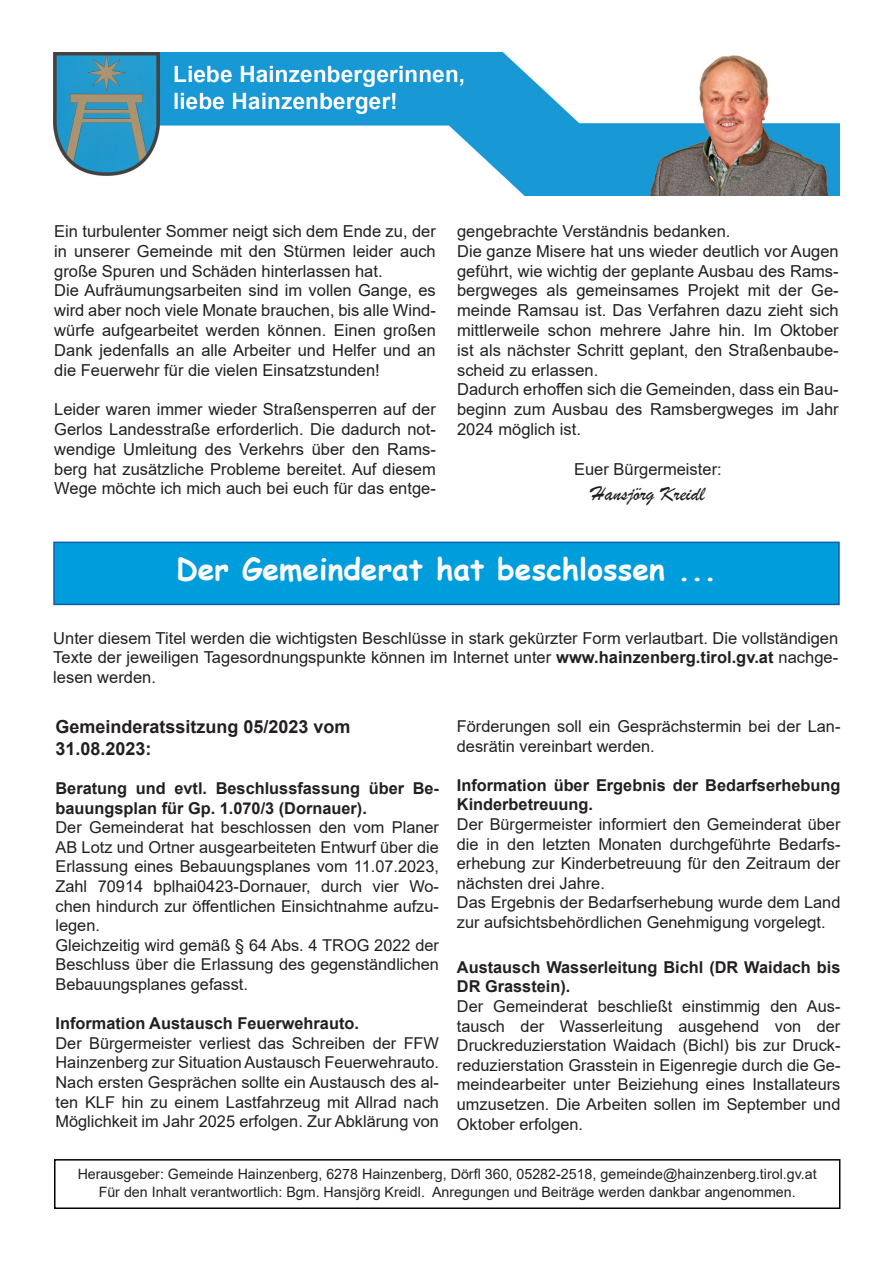
<style>
.page{position:relative;width:893px;height:1263px;background:#fff}
.page>*{position:absolute;margin:0;border:0;box-sizing:border-box;transform-origin:0 0}
.t1{font:700 30px "Comic Sans MS";color:#fffdff}
.t2{font:21px "Brush Script";color:#231f20}
.t3{font:700 18px/21.6px "Arial";color:#231f20}
.t4{font:16.5px/19.8px "Arial";color:#231f20;text-align:justify}
.t5{font:16.35px/19.6px "Arial";color:#231f20;text-align:justify}
.t6{font:700 16.35px/19.6px "Arial";color:#231f20}
.t7{font:14.25px "Arial";color:#231f20}
.s1{font-weight:700}
</style>
<div class="page">
<div style="left:54px;top:1159px;width:786px;height:50px;border:2px solid #000"></div>
<img style="left:53px;top:53px;width:787px;height:143px">
<div style="left:54px;top:542px;width:785px;height:62px;background:#009ddc"></div>
<div style="left:53px;top:542px;width:787px;height:63px;border:2px solid #105faa"></div>
<p class="t4" style="left:54px;top:221px;width:383px">Ein turbulenter Sommer neigt sich dem Ende zu, der in unserer Gemeinde mit den Stürmen leider auch große Spuren und Schäden hinterlassen hat.</p>
<p class="t4" style="left:54px;top:281px;width:383px">Die Aufräumungsarbeiten sind im vollen Gange, es wird aber noch viele Monate brauchen, bis alle Wind&shy;würfe aufgearbeitet werden können. Einen großen Dank jedenfalls an alle Arbeiter und Helfer und an die Feuerwehr für die vielen Einsatzstunden!</p>
<p class="t4" style="left:54px;top:399px;width:383px">Leider waren immer wieder Straßensperren auf der Gerlos Landesstraße erforderlich. Die dadurch not&shy;wendige Umleitung des Verkehrs über den Rams&shy;berg hat zusätzliche Probleme bereitet. Auf diesem Wege möchte ich mich auch bei euch für das entge-</p>
<p class="t4" style="left:457px;top:221px;width:275px">gengebrachte Verständnis bedanken.</p>
<p class="t4" style="left:457px;top:241px;width:383px">Die ganze Misere hat uns wieder deutlich vor Augen geführt, wie wichtig der geplante Ausbau des Rams&shy;bergweges als gemeinsames Projekt mit der Ge&shy;meinde Ramsau ist. Das Verfahren dazu zieht sich mittlerweile schon mehrere Jahre hin. Im Oktober ist als nächster Schritt geplant, den Straßenbaube&shy;scheid zu erlassen.</p>
<p class="t4" style="left:457px;top:380px;width:383px">Dadurch erhoffen sich die Gemeinden, dass ein Bau&shy;beginn zum Ausbau des Ramsbergweges im Jahr 2024 möglich ist.</p>
<p class="t4" style="left:574px;top:459px;width:149px">Euer Bürgermeister:</p>
<p class="t2" style="left:591px;top:481px;width:115px">Hansjörg Kreidl</p>
<p class="t1" style="left:176px;top:547px;width:542px">Der Gemeinderat hat beschlossen ...</p>
<p class="t4" style="left:53px;top:628px;width:786px">Unter diesem Titel werden die wichtigsten Beschlüsse in stark gekürzter Form verlautbart. Die vollständigen Texte der jeweiligen Tagesordnungspunkte können im Internet unter <span class="s1">www.hainzenberg.tirol.gv.at</span> nachge&shy;lesen werden.</p>
<p class="t3" style="left:56px;top:716px;width:297px">Gemeinderatssitzung 05/2023 vom<br>31.08.2023:</p>
<p class="t6" style="left:56px;top:778px;width:385px">Beratung und evtl. Beschlussfassung über Be&shy;bauungsplan für Gp. 1.070/3 (Dornauer).</p>
<p class="t5" style="left:56px;top:817px;width:385px">Der Gemeinderat hat beschlossen den vom Planer AB Lotz und Ortner ausgearbeiteten Entwurf über die Erlassung eines Bebauungsplanes vom 11.07.2023, Zahl 70914 bplhai0423-Dornauer, durch vier Wo&shy;chen hindurch zur öffentlichen Einsichtnahme aufzu-</p>
<p class="t5" style="left:56px;top:915px;width:46px">legen.</p>
<p class="t5" style="left:56px;top:935px;width:385px">Gleichzeitig wird gemäß § 64 Abs. 4 TROG 2022 der Beschluss über die Erlassung des gegenständlichen Bebauungsplanes gefasst.</p>
<p class="t6" style="left:56px;top:1014px;width:305px">Information Austausch Feuerwehrauto.</p>
<p class="t5" style="left:56px;top:1033px;width:385px">Der Bürgermeister verliest das Schreiben der FFW<br>Hainzenberg zur Situation Austausch Feuerwehrauto.</p>
<p class="t5" style="left:56px;top:1072px;width:385px">Nach ersten Gesprächen sollte ein Austausch des al&shy;ten KLF hin zu einem Lastfahrzeug mit Allrad nach Möglichkeit im Jahr 2025 erfolgen. Zur Abklärung von</p>
<p class="t5" style="left:457px;top:716px;width:385px">Förderungen soll ein Gesprächstermin bei der Lan&shy;desrätin vereinbart werden.</p>
<p class="t6" style="left:457px;top:775px;width:385px">Information über Ergebnis der Bedarfserhebung<br>Kinderbetreuung.</p>
<p class="t5" style="left:457px;top:814px;width:385px">Der Bürgermeister informiert den Gemeinderat über die in den letzten Monaten durchgeführte Bedarfs&shy;erhebung zur Kinderbetreuung für den Zeitraum der nächsten drei Jahre.</p>
<p class="t5" style="left:457px;top:893px;width:385px">Das Ergebnis der Bedarfserhebung wurde dem Land zur aufsichtsbehördlichen Genehmigung vorgelegt.</p>
<p class="t6" style="left:457px;top:957px;width:385px">Austausch Wasserleitung Bichl (DR Waidach bis<br>DR Grasstein).</p>
<p class="t5" style="left:457px;top:996px;width:385px">Der Gemeinderat beschließt einstimmig den Aus&shy;tausch der Wasserleitung ausgehend von der Druckreduzierstation Waidach (Bichl) bis zur Druck&shy;reduzierstation Grasstein in Eigenregie durch die Ge&shy;meindearbeiter unter Beiziehung eines Installateurs umzusetzen. Die Arbeiten sollen im September und Oktober erfolgen.</p>
<p class="t7" style="left:78px;top:1164px;width:741px">Herausgeber: Gemeinde Hainzenberg, 6278 Hainzenberg, Dörfl 360, 05282-2518, gemeinde@hainzenberg.tirol.gv.at</p>
<p class="t7" style="left:99px;top:1182px;width:699px">Für den Inhalt verantwortlich: Bgm. Hansjörg Kreidl. Anregungen und Beiträge werden dankbar angenommen.</p>
</div>
